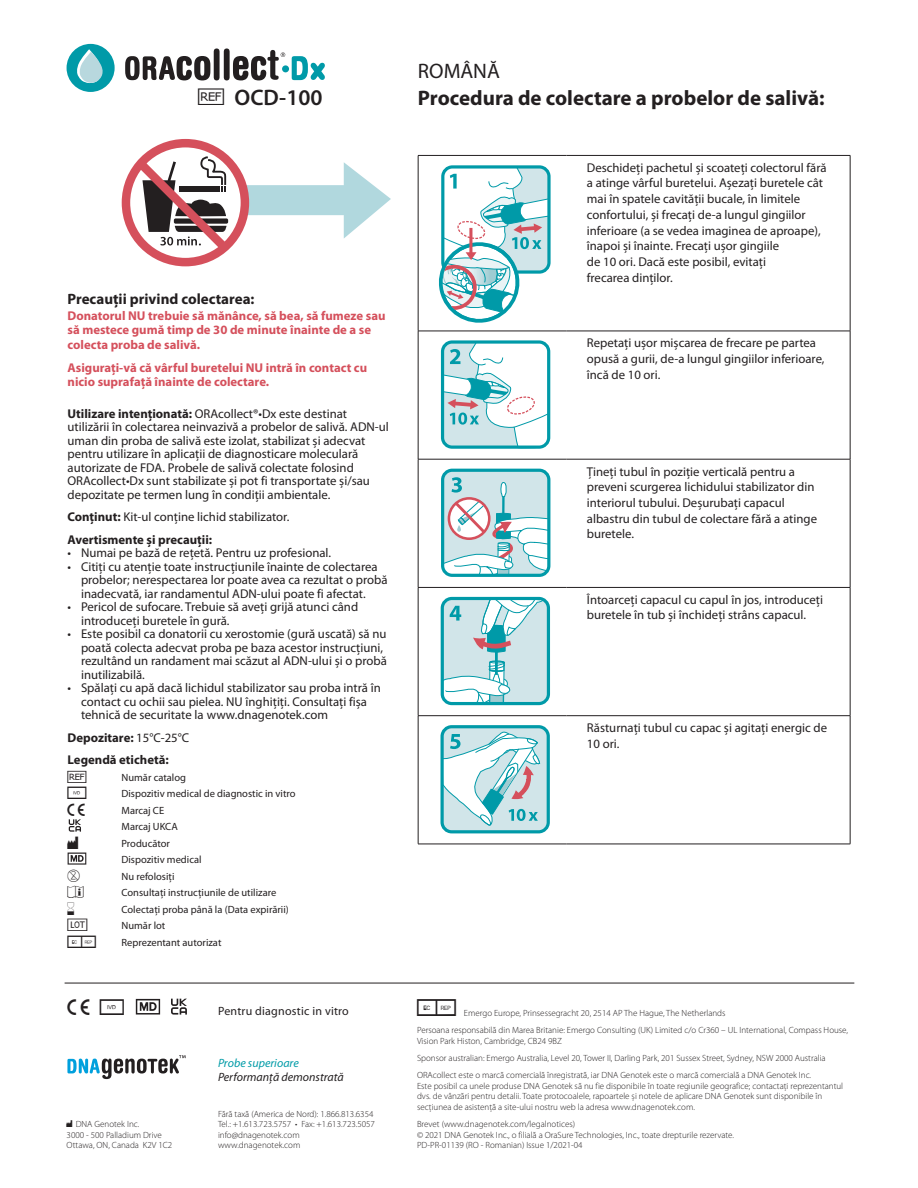
<style>
.page{position:relative;width:918px;height:1188px;background:#fff}
.page>*{position:absolute;margin:0;border:0;box-sizing:border-box;transform-origin:0 0}
.t1{font:600 22.5px "Myriad Pro";color:#231f20}
.t2{font:22.5px "MDD EN980";color:#231f20}
.t3{font:700 21px "Myriad Pro";color:#231f20}
.t4{font:21px "Myriad Pro";color:#231f20}
.t5{font:21px "MDD EN980";color:#231f20}
.t6{font:16.5px "MDD EN980";color:#231f20}
.t7{font:700 15px "Myriad Pro";color:#231f20}
.t8{font:12.75px/15.8px "Myriad Pro";color:#231f20}
.t9{font:700 12.75px/14.2px "Myriad Pro";color:#d5505c}
.t10{font:700 12.75px/22.5px "Myriad Pro";color:#231f20}
.t11{font:12px "Myriad Pro";letter-spacing:.02em;color:#231f20}
.t12{font:italic 12px "Myriad Pro";color:#231f20}
.t13{font:italic 12px "Myriad Pro";color:#009ba7}
.t14{font:10.5px/16.5px "Myriad Pro";color:#231f20}
.t15{font:300 9px/10.5px "Myriad Pro";color:#231f20}
.s1{font-family:"MDD EN980";font-weight:400}
.s2{font-weight:700}
.s3{font-weight:400}
.s4{font-family:"MDD EN980";font-size:16.5px}
</style>
<div class="page">
<svg style="left:67px;top:44px;width:48px;height:48px"></svg>
<div style="left:282px;top:65px;width:7px;height:7px;background:#009aa8;border-radius:50%"></div>
<svg style="left:292px;top:56px;width:33px;height:24px"></svg>
<svg style="left:125px;top:48px;width:160px;height:32px"></svg>
<svg style="left:171px;top:999px;width:16px;height:16px"></svg>
<svg style="left:136px;top:999px;width:24px;height:16px"></svg>
<svg style="left:67px;top:1055px;width:119px;height:24px"></svg>
<hr style="left:65px;top:983px;width:789px;height:1px;background:#231f20">
<svg style="left:69px;top:819px;width:12px;height:13px"></svg>
<svg style="left:68px;top:853px;width:18px;height:12px"></svg>
<div style="left:122px;top:139px;width:127px;height:127px;border:8px solid #d5505c;border-radius:50%"></div>
<svg style="left:129px;top:151px;width:262px;height:109px"></svg>
<hr style="left:418px;top:155px;width:149px;height:1px;background:#231f20">
<hr style="left:418px;top:156px;width:1px;height:175px;background:#231f20">
<hr style="left:567px;top:155px;width:283px;height:1px;background:#231f20">
<hr style="left:850px;top:156px;width:1px;height:175px;background:#231f20">
<hr style="left:418px;top:331px;width:149px;height:1px;background:#231f20">
<hr style="left:418px;top:331px;width:1px;height:128px;background:#231f20">
<hr style="left:567px;top:331px;width:283px;height:1px;background:#231f20">
<hr style="left:850px;top:331px;width:1px;height:128px;background:#231f20">
<hr style="left:418px;top:459px;width:149px;height:1px;background:#231f20">
<hr style="left:418px;top:459px;width:1px;height:128px;background:#231f20">
<hr style="left:567px;top:459px;width:283px;height:1px;background:#231f20">
<hr style="left:850px;top:459px;width:1px;height:128px;background:#231f20">
<hr style="left:418px;top:587px;width:149px;height:1px;background:#231f20">
<hr style="left:418px;top:588px;width:1px;height:128px;background:#231f20">
<hr style="left:567px;top:587px;width:283px;height:1px;background:#231f20">
<hr style="left:850px;top:588px;width:1px;height:128px;background:#231f20">
<hr style="left:418px;top:715px;width:149px;height:1px;background:#231f20">
<hr style="left:418px;top:716px;width:1px;height:128px;background:#231f20">
<hr style="left:567px;top:715px;width:283px;height:1px;background:#231f20">
<hr style="left:850px;top:716px;width:1px;height:128px;background:#231f20">
<hr style="left:418px;top:844px;width:149px;height:1px;background:#231f20">
<hr style="left:567px;top:844px;width:283px;height:1px;background:#231f20">
<svg style="left:439px;top:166px;width:111px;height:157px"></svg>
<svg style="left:442px;top:341px;width:108px;height:108px"></svg>
<div style="left:442px;top:470px;width:107px;height:105px;background:#d1e5e9;border-radius:10px"></div>
<div style="left:441px;top:469px;width:109px;height:108px;border:3px solid #009aa8;border-radius:10px"></div>
<svg style="left:442px;top:477px;width:108px;height:100px"></svg>
<div style="left:441px;top:597px;width:109px;height:108px;border:3px solid #009aa8;border-radius:10px"></div>
<svg style="left:441px;top:597px;width:103px;height:107px"></svg>
<div style="left:442px;top:727px;width:106px;height:105px;background:#d1e5e9;border-radius:10px"></div>
<div style="left:441px;top:725px;width:109px;height:108px;border:3px solid #009aa8;border-radius:10px"></div>
<svg style="left:441px;top:730px;width:99px;height:96px"></svg>
<h1 class="t1" style="left:198px;top:83px;width:126px"><span class="s1">h</span> OCD-100</h1>
<p class="t7" style="left:68px;top:289px;width:188px">Precauții privind colectarea:</p>
<p class="t9" style="left:68px;top:308px;width:320px">Donatorul NU trebuie să mănânce, să bea, să fumeze sau să mestece gumă timp de 30 de minute înainte de a se colecta proba de salivă.</p>
<p class="t9" style="left:68px;top:360px;width:301px">Asigurați-vă că vârful buretelui NU intră în contact cu nicio suprafață înainte de colectare.</p>
<p class="t8" style="left:68px;top:406px;width:323px;line-height:13.5px"><span class="s2">Utilizare intenționată:</span> ORAcollect®•Dx este destinat utilizării în colectarea neinvazivă a probelor de salivă. ADN-ul uman din proba de salivă este izolat, stabilizat și adecvat pentru utilizare în aplicații de diagnosticare moleculară autorizate de FDA. Probele de salivă colectate folosind ORAcollect•Dx sunt stabilizate și pot fi transportate și/sau depozitate pe termen lung în condiții ambientale.</p>
<p class="t10" style="left:68px;top:505px;width:223px">Conținut: <span class="s3">Kit-ul conține lichid stabilizator.<br></span>Avertismente și precauții:</p>
<p class="t8" style="left:68px;top:545px;width:265px">• Numai pe bază de rețetă. Pentru uz profesional.</p>
<p class="t8" style="left:81px;top:559px;width:308px;line-height:13.5px;text-indent:-14px">• Citiți cu atenție toate instrucțiunile înainte de colectarea probelor; nerespectarea lor poate avea ca rezultat o probă inadecvată, iar randamentul ADN-ului poate fi afectat.</p>
<p class="t8" style="left:81px;top:600px;width:279px;line-height:13.5px;text-indent:-14px">• Pericol de sufocare. Trebuie să aveți grijă atunci când introduceți buretele în gură.</p>
<p class="t8" style="left:81px;top:627px;width:307px;line-height:13.5px;text-indent:-14px">• Este posibil ca donatorii cu xerostomie (gură uscată) să nu poată colecta adecvat proba pe baza acestor instrucțiuni, rezultând un randament mai scăzut al ADN-ului și o probă inutilizabilă.</p>
<p class="t8" style="left:81px;top:681px;width:301px;line-height:13.5px;text-indent:-14px">• Spălați cu apă dacă lichidul stabilizator sau proba intră în contact cu ochii sau pielea. NU înghițiți. Consultați fișa tehnică de securitate la www.dnagenotek.com</p>
<p class="t10" style="left:68px;top:726px;width:123px">Depozitare: <span class="s3">15°C-25°C<br></span>Legendă etichetă:</p>
<p class="t6" style="left:68px;top:770px;width:25px">h</p>
<p class="t14" style="left:122px;top:769px;width:66px">Număr catalog</p>
<p class="t6" style="left:68px;top:787px;width:25px">V</p>
<p class="t14" style="left:122px;top:785px;width:176px">Dispozitiv medical de diagnostic in vitro</p>
<p class="t6" style="left:68px;top:803px;width:23px">C</p>
<p class="t14" style="left:122px;top:802px;width:58px">Marcaj CE<br>Marcaj UKCA</p>
<p class="t6" style="left:68px;top:836px;width:14px">M</p>
<p class="t14" style="left:122px;top:835px;width:82px">Producător<br>Dispozitiv medical</p>
<p class="t6" style="left:68px;top:869px;width:14px">D</p>
<p class="t14" style="left:122px;top:868px;width:54px">Nu refolosiți</p>
<p class="t6" style="left:68px;top:886px;width:21px">i</p>
<p class="t14" style="left:122px;top:884px;width:156px">Consultați instrucțiunile de utilizare</p>
<p class="t6" style="left:68px;top:902px;width:10px">H</p>
<p class="t14" style="left:122px;top:901px;width:169px">Colectați proba până la (Data expirării)</p>
<p class="t6" style="left:68px;top:919px;width:26px">g</p>
<p class="t14" style="left:68px;top:917px;width:155px;text-align:center">Număr lot<br><span class="s4">P</span> Reprezentant autorizat</p>
<h2 class="t5" style="left:68px;top:999px;width:63px">CV</h2>
<p class="t11" style="left:218px;top:1004px;width:132px">Pentru diagnostic in vitro</p>
<p class="t13" style="left:218px;top:1055px;width:82px">Probe superioare</p>
<p class="t12" style="left:218px;top:1070px;width:127px">Performanță demonstrată</p>
<p class="t15" style="left:67px;top:1119px;width:107px"><span class="s1">M</span> DNA Genotek Inc.<br>3000 - 500 Palladium Drive<br>Ottawa, ON, Canada K2V 1C2</p>
<p class="t15" style="left:218px;top:1108px;width:158px">Fără taxă (America de Nord): 1.866.813.6354<br>Tel.: +1.613.723.5757 • Fax: +1.613.723.5057 info@dnagenotek.com www.dnagenotek.com</p>
<h2 class="t4" style="left:418px;top:58px;width:84px">ROMÂNĂ</h2>
<h2 class="t3" style="left:418px;top:85px;width:408px">Procedura de colectare a probelor de salivă:</h2>
<p class="t8" style="left:587px;top:159px;width:241px">Deschideți pachetul și scoateți colectorul fără a atinge vârful buretelui. Așezați buretele cât mai în spatele cavității bucale, în limitele confortului, și frecați de-a lungul gingiilor inferioare (a se vedea imaginea de aproape), înapoi și înainte. Frecați ușor gingiile<br>de 10 ori. Dacă este posibil, evitați<br>frecarea dinților.</p>
<p class="t8" style="left:587px;top:335px;width:239px">Repetați ușor mișcarea de frecare pe partea opusă a gurii, de-a lungul gingiilor inferioare, încă de 10 ori.</p>
<p class="t8" style="left:587px;top:463px;width:232px">Țineți tubul în poziție verticală pentru a preveni scurgerea lichidului stabilizator din interiorul tubului. Deșurubați capacul albastru din tubul de colectare fără a atinge buretele.</p>
<p class="t8" style="left:587px;top:591px;width:238px">Întoarceți capacul cu capul în jos, introduceți buretele în tub și închideți strâns capacul.</p>
<p class="t8" style="left:587px;top:720px;width:242px">Răsturnați tubul cu capac și agitați energic de<br>10 ori.</p>
<h1 class="t2" style="left:417px;top:999px;width:48px">P</h1>
<p class="t15" style="left:417px;top:1004px;width:433px;line-height:17.2px;text-indent:47px">Emergo Europe, Prinsessegracht 20, 2514 AP The Hague, The Netherlands<br>Persoana responsabilă din Marea Britanie: Emergo Consulting (UK) Limited c/o Cr360 – UL International, Compass House,</p>
<p class="t15" style="left:417px;top:1032px;width:410px;line-height:17.2px">Vision Park Histon, Cambridge, CB24 9BZ<br>Sponsor australian: Emergo Australia, Level 20, Tower II, Darling Park, 201 Sussex Street, Sydney, NSW 2000 Australia<br>ORAcollect este o marcă comercială înregistrată, iar DNA Genotek este o marcă comercială a DNA Genotek Inc.</p>
<p class="t15" style="left:417px;top:1080px;width:428px">Este posibil ca unele produse DNA Genotek să nu fie disponibile în toate regiunile geografice; contactați reprezentantul dvs. de vânzări pentru detalii. Toate protocoalele, rapoartele și notele de aplicare DNA Genotek sunt disponibile în secțiunea de asistență a site-ului nostru web la adresa www.dnagenotek.com.</p>
<p class="t15" style="left:417px;top:1119px;width:319px">Brevet (www.dnagenotek.com/legalnotices)<br>© 2021 DNA Genotek Inc., o filială a OraSure Technologies, Inc., toate drepturile rezervate.<br>PD-PR-01139 (RO - Romanian) Issue 1/2021-04</p>
</div>
